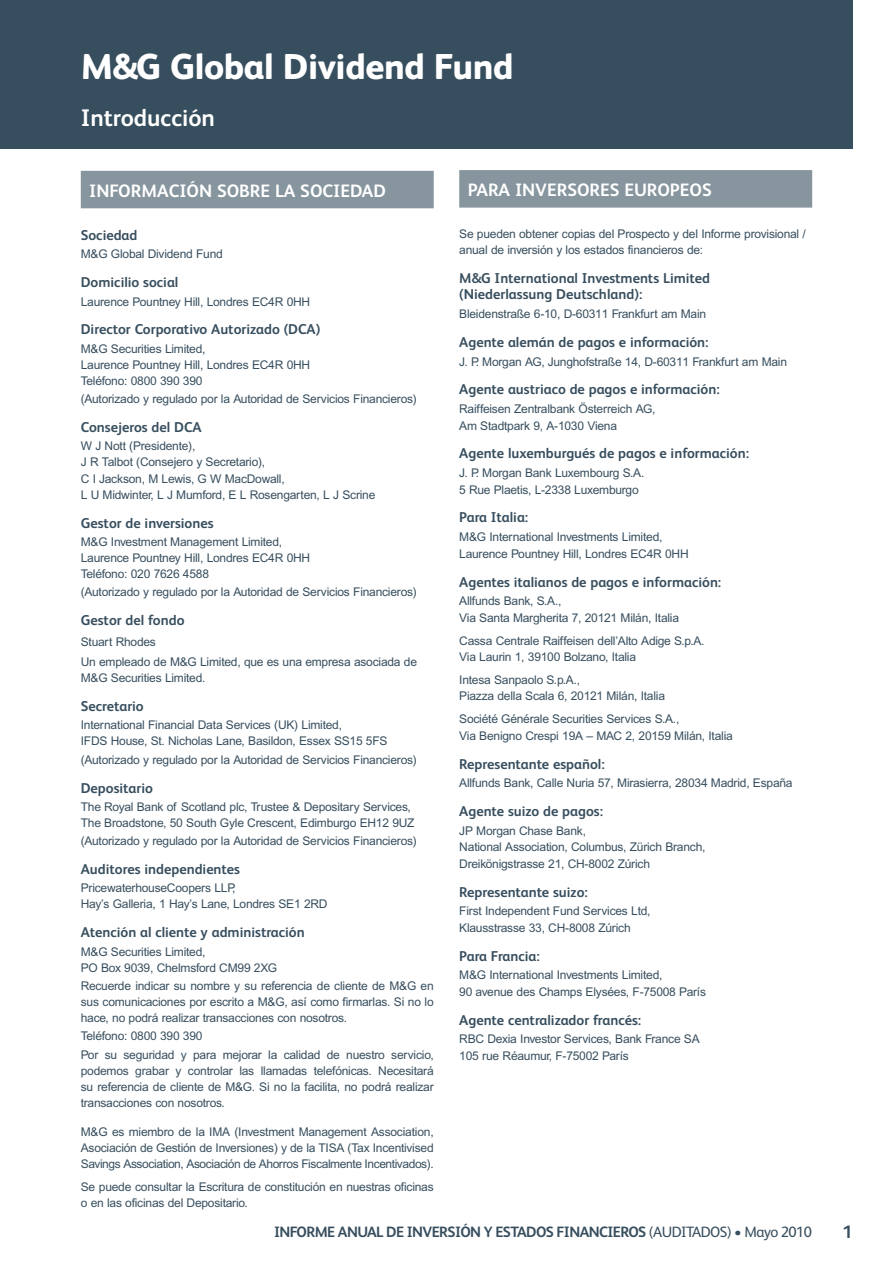
<style>
.page{position:relative;width:893px;height:1263px;background:#fff}
.page>*{position:absolute;margin:0;border:0;box-sizing:border-box;transform-origin:0 0}
.t1{font:800 36px "FS Albert";letter-spacing:-.01em;color:#fff}
.t2{font:700 24px "FS Albert";color:#fff}
.t3{font:700 18px "FS Albert";color:#fff}
.t4{font:700 18px "FS Albert";color:#374e5e}
.t5{font:700 15px "FS Albert";letter-spacing:-.04em;color:#374e5e}
.t6{font:700 14.25px/16.2px "FS Albert";color:#374e5e}
.t7{font:12px/16.2px "Arial";letter-spacing:-.02em;color:#374e5e}
.s1{font-weight:400}
</style>
<div class="page">
<div style="left:0;top:0;width:853px;height:149px;background:#374e5e"></div>
<div style="left:81px;top:171px;width:353px;height:37px;background:#87959e"></div>
<div style="left:459px;top:170px;width:353px;height:38px;background:#87959e"></div>
<h1 class="t1" style="left:81px;top:54px;width:434px">M&amp;G Global Dividend Fund</h1>
<h2 class="t2" style="left:81px;top:110px;width:136px">Introducción</h2>
<h3 class="t3" style="left:89px;top:184px;width:298px">INFORMACIÓN SOBRE LA SOCIEDAD</h3>
<p class="t6" style="left:81px;top:229px;width:58px">Sociedad</p>
<p class="t7" style="left:81px;top:247px;width:144px">M&amp;G Global Dividend Fund</p>
<p class="t6" style="left:81px;top:276px;width:99px">Domicilio social</p>
<p class="t7" style="left:81px;top:294px;width:231px">Laurence Pountney Hill, Londres EC4R 0HH</p>
<p class="t6" style="left:81px;top:323px;width:241px">Director Corporativo Autorizado (DCA)</p>
<p class="t7" style="left:81px;top:341px;width:231px">M&amp;G Securities Limited,<br>Laurence Pountney Hill, Londres EC4R 0HH<br>Teléfono: 0800 390 390</p>
<p class="t7" style="left:81px;top:392px;width:338px">(Autorizado y regulado por la Autoridad de Servicios Financieros)</p>
<p class="t6" style="left:81px;top:421px;width:122px">Consejeros del DCA</p>
<p class="t7" style="left:81px;top:439px;width:296px">W J Nott (Presidente),<br>J R Talbot (Consejero y Secretario),<br>C I Jackson, M Lewis, G W MacDowall,<br>L U Midwinter, L J Mumford, E L Rosengarten, L J Scrine</p>
<p class="t6" style="left:81px;top:516px;width:134px">Gestor de inversiones</p>
<p class="t7" style="left:81px;top:535px;width:231px">M&amp;G Investment Management Limited,<br>Laurence Pountney Hill, Londres EC4R 0HH<br>Teléfono: 020 7626 4588</p>
<p class="t7" style="left:81px;top:585px;width:338px">(Autorizado y regulado por la Autoridad de Servicios Financieros)</p>
<p class="t6" style="left:81px;top:614px;width:105px">Gestor del fondo</p>
<p class="t7" style="left:81px;top:632px;width:338px;line-height:20.4px">Stuart Rhodes<br>Un empleado de M&amp;G Limited, que es una empresa asociada de</p>
<p class="t7" style="left:81px;top:671px;width:126px">M&amp;G Securities Limited.</p>
<p class="t6" style="left:81px;top:699px;width:65px">Secretario</p>
<p class="t7" style="left:81px;top:718px;width:308px">International Financial Data Services (UK) Limited,<br>IFDS House, St. Nicholas Lane, Basildon, Essex SS15 5FS</p>
<p class="t7" style="left:81px;top:752px;width:338px">(Autorizado y regulado por la Autoridad de Servicios Financieros)</p>
<p class="t6" style="left:81px;top:781px;width:74px">Depositario</p>
<p class="t7" style="left:81px;top:799px;width:335px">The Royal Bank of Scotland plc, Trustee &amp; Depositary Services,<br>The Broadstone, 50 South Gyle Crescent, Edimburgo EH12 9UZ</p>
<p class="t7" style="left:81px;top:834px;width:338px">(Autorizado y regulado por la Autoridad de Servicios Financieros)</p>
<p class="t6" style="left:81px;top:862px;width:161px">Auditores independientes</p>
<p class="t7" style="left:81px;top:881px;width:248px">PricewaterhouseCoopers LLP,<br>Hay’s Galleria, 1 Hay’s Lane, Londres SE1 2RD</p>
<p class="t6" style="left:81px;top:926px;width:226px">Atención al cliente y administración</p>
<p class="t7" style="left:81px;top:944px;width:198px">M&amp;G Securities Limited,<br>PO Box 9039, Chelmsford CM99 2XG</p>
<p class="t7" style="left:81px;top:979px;width:354px;text-align:justify">Recuerde indicar su nombre y su referencia de cliente de M&amp;G en sus comunicaciones por escrito a M&amp;G, así como firmarlas. Si no lo hace, no podrá realizar transacciones con nosotros.</p>
<p class="t7" style="left:81px;top:1028px;width:354px;line-height:18.3px">Teléfono: 0800 390 390<br>Por su seguridad y para mejorar la calidad de nuestro servicio,</p>
<p class="t7" style="left:81px;top:1064px;width:354px;text-align:justify">podemos grabar y controlar las llamadas telefónicas. Necesitará su referencia de cliente de M&amp;G. Si no la facilita, no podrá realizar transacciones con nosotros.</p>
<p class="t7" style="left:81px;top:1125px;width:354px;text-align:justify">M&amp;G es miembro de la IMA (Investment Management Association, Asociación de Gestión de Inversiones) y de la TISA (Tax Incentivised Savings Association, Asociación de Ahorros Fiscalmente Incentivados).</p>
<p class="t7" style="left:81px;top:1179px;width:354px">Se puede consultar la Escritura de constitución en nuestras oficinas o en las oficinas del Depositario.</p>
<h3 class="t3" style="left:468px;top:183px;width:245px">PARA INVERSORES EUROPEOS</h3>
<p class="t7" style="left:459px;top:227px;width:348px">Se pueden obtener copias del Prospecto y del Informe provisional / anual de inversión y los estados financieros de:</p>
<p class="t6" style="left:459px;top:272px;width:252px">M&amp;G International Investments Limited (Niederlassung Deutschland):</p>
<p class="t7" style="left:459px;top:307px;width:248px">Bleidenstraße 6-10, D-60311 Frankfurt am Main</p>
<p class="t6" style="left:459px;top:335px;width:251px">Agente alemán de pagos e información:</p>
<p class="t7" style="left:459px;top:354px;width:329px">J. P. Morgan AG, Junghofstraße 14, D-60311 Frankfurt am Main</p>
<p class="t6" style="left:459px;top:383px;width:262px">Agente austriaco de pagos e información:</p>
<p class="t7" style="left:459px;top:402px;width:198px">Raiffeisen Zentralbank Österreich AG,<br>Am Stadtpark 9, A-1030 Viena</p>
<p class="t6" style="left:459px;top:447px;width:291px">Agente luxemburgués de pagos e información:</p>
<p class="t7" style="left:459px;top:466px;width:187px">J. P. Morgan Bank Luxembourg S.A.<br>5 Rue Plaetis, L-2338 Luxemburgo</p>
<p class="t6" style="left:459px;top:511px;width:71px">Para Italia:</p>
<p class="t7" style="left:459px;top:530px;width:231px">M&amp;G International Investments Limited,<br>Laurence Pountney Hill, Londres EC4R 0HH</p>
<p class="t6" style="left:459px;top:575px;width:264px">Agentes italianos de pagos e información:</p>
<p class="t7" style="left:459px;top:594px;width:221px">Allfunds Bank, S.A.,<br>Via Santa Margherita 7, 20121 Milán, Italia</p>
<p class="t7" style="left:459px;top:633px;width:247px">Cassa Centrale Raiffeisen dell’Alto Adige S.p.A.<br>Via Laurin 1, 39100 Bolzano, Italia</p>
<p class="t7" style="left:459px;top:672px;width:207px">Intesa Sanpaolo S.p.A.,<br>Piazza della Scala 6, 20121 Milán, Italia</p>
<p class="t7" style="left:459px;top:712px;width:275px">Société Générale Securities Services S.A.,<br>Via Benigno Crespi 19A – MAC 2, 20159 Milán, Italia</p>
<p class="t6" style="left:459px;top:757px;width:147px">Representante español:</p>
<p class="t7" style="left:459px;top:776px;width:335px">Allfunds Bank, Calle Nuria 57, Mirasierra, 28034 Madrid, España</p>
<p class="t6" style="left:459px;top:805px;width:145px">Agente suizo de pagos:</p>
<p class="t7" style="left:459px;top:823px;width:248px">JP Morgan Chase Bank,<br>National Association, Columbus, Zürich Branch,<br>Dreikönigstrasse 21, CH-8002 Zúrich</p>
<p class="t6" style="left:459px;top:885px;width:130px">Representante suizo:</p>
<p class="t7" style="left:459px;top:904px;width:193px">First Independent Fund Services Ltd,<br>Klausstrasse 33, CH-8008 Zúrich</p>
<p class="t6" style="left:459px;top:949px;width:82px">Para Francia:</p>
<p class="t7" style="left:459px;top:968px;width:248px">M&amp;G International Investments Limited,<br>90 avenue des Champs Elysées, F-75008 París</p>
<p class="t6" style="left:459px;top:1013px;width:184px">Agente centralizador francés:</p>
<p class="t7" style="left:459px;top:1032px;width:242px">RBC Dexia Investor Services, Bank France SA<br>105 rue Réaumur, F-75002 París</p>
<p class="t5" style="left:274px;top:1227px;width:539px">INFORME ANUAL DE INVERSIÓN Y ESTADOS FINANCIEROS <span class="s1">(AUDITADOS) • Mayo 2010</span></p>
<h3 class="t4" style="left:842px;top:1225px;width:12px">1</h3>
</div>
